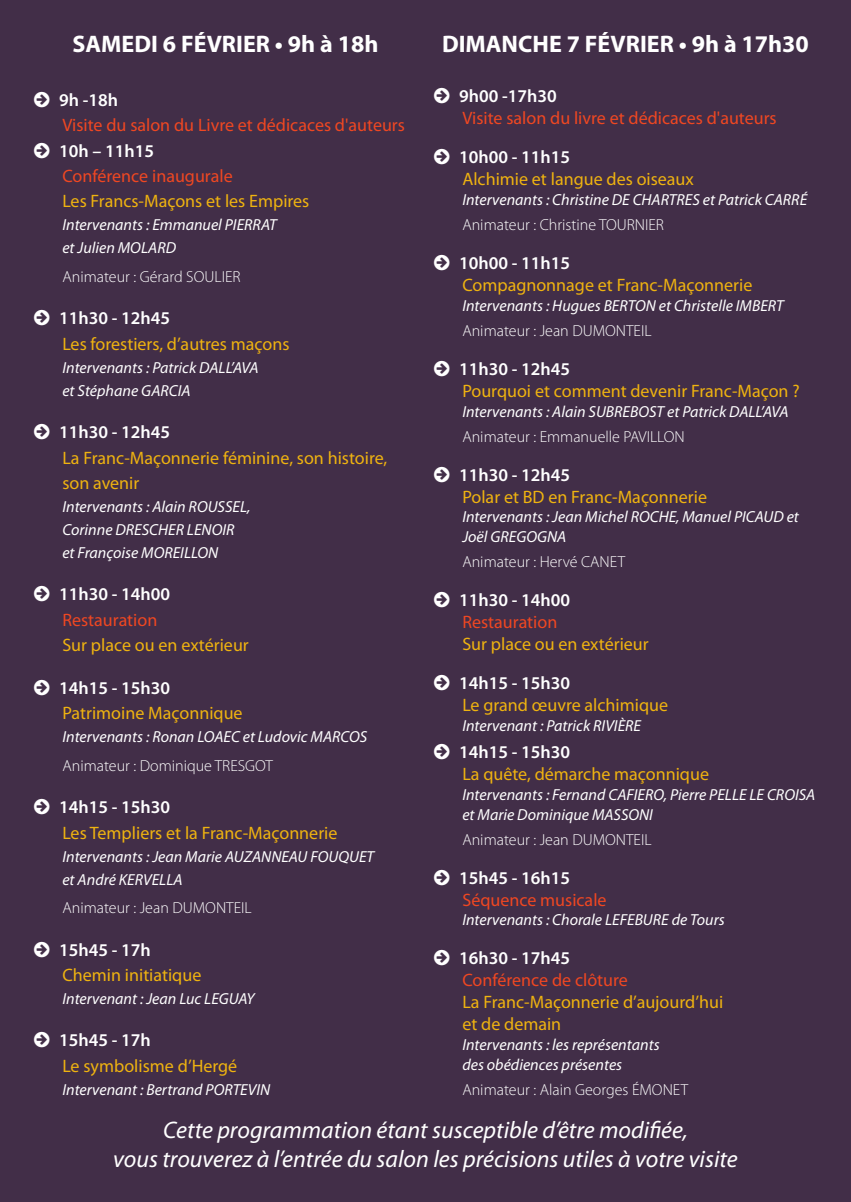
<style>
.page{position:relative;width:851px;height:1202px;background:#fff}
.page>*{position:absolute;margin:0;border:0;box-sizing:border-box;transform-origin:0 0}
.t1{font:italic 24px/28.8px "Myriad Pro";color:#fff;text-align:center}
.t2{font:700 24px "Myriad Pro";color:#fff}
.t3{font:18px/25.4px "Myriad Pro";color:#efb310}
.t4{font:600 18px "Myriad Pro";color:#fff}
.t5{font:18px "Myriad Pro";color:#ef4722}
.t6{font:italic 16px/23px "Myriad Pro";color:#fff}
.t7{font:300 16px "Myriad Pro";color:#fff}
</style>
<div class="page">
<div style="left:0;top:0;width:850px;height:1202px;background:#422e48"></div>
<h1 class="t2" style="left:73px;top:28px;width:307px">SAMEDI 6 FÉVRIER • 9h à 18h</h1>
<h1 class="t2" style="left:442px;top:28px;width:368px">DIMANCHE 7 FÉVRIER • 9h à 17h30</h1>
<p class="t4" style="left:459px;top:85px;width:99px">9h00 -17h30</p>
<p class="t5" style="left:462px;top:107px;width:316px">Visite salon du livre et dédicaces d'auteurs</p>
<p class="t4" style="left:459px;top:146px;width:112px">10h00 - 11h15</p>
<p class="t3" style="left:462px;top:166px;width:233px">Alchimie et langue des oiseaux</p>
<p class="t6" style="left:462px;top:188px;width:346px">Intervenants : Christine DE CHARTRES et Patrick CARRÉ</p>
<p class="t7" style="left:462px;top:215px;width:203px">Animateur : Christine TOURNIER</p>
<p class="t4" style="left:459px;top:252px;width:112px">10h00 - 11h15</p>
<p class="t3" style="left:462px;top:272px;width:291px">Compagnonnage et Franc-Maçonnerie</p>
<p class="t6" style="left:462px;top:294px;width:323px">Intervenants : Hugues BERTON et Christelle IMBERT</p>
<p class="t7" style="left:462px;top:321px;width:191px">Animateur : Jean DUMONTEIL</p>
<p class="t4" style="left:459px;top:357px;width:112px">11h30 - 12h45</p>
<p class="t3" style="left:462px;top:378px;width:339px">Pourquoi et comment devenir Franc-Maçon ?</p>
<p class="t6" style="left:462px;top:399px;width:327px">Intervenants : Alain SUBREBOST et Patrick DALL’AVA</p>
<p class="t7" style="left:462px;top:427px;width:224px">Animateur : Emmanuelle PAVILLON</p>
<p class="t4" style="left:459px;top:463px;width:112px">11h30 - 12h45</p>
<p class="t3" style="left:462px;top:484px;width:246px">Polar et BD en Franc-Maçonnerie</p>
<p class="t6" style="left:462px;top:507px;width:338px;line-height:19.6px">Intervenants : Jean Michel ROCHE, Manuel PICAUD et<br>Joël GREGOGNA</p>
<p class="t7" style="left:462px;top:552px;width:164px">Animateur : Hervé CANET</p>
<p class="t4" style="left:459px;top:589px;width:112px">11h30 - 14h00</p>
<p class="t5" style="left:462px;top:611px;width:96px">Restauration</p>
<p class="t3" style="left:462px;top:631px;width:188px">Sur place ou en extérieur</p>
<p class="t4" style="left:459px;top:672px;width:112px">14h15 - 15h30</p>
<p class="t3" style="left:462px;top:692px;width:207px">Le grand œuvre alchimique</p>
<p class="t6" style="left:462px;top:714px;width:180px">Intervenant : Patrick RIVIÈRE</p>
<p class="t4" style="left:459px;top:741px;width:112px">14h15 - 15h30</p>
<p class="t3" style="left:462px;top:761px;width:248px">La quête, démarche maçonnique</p>
<p class="t6" style="left:462px;top:785px;width:354px;line-height:19.6px">Intervenants : Fernand CAFIERO, Pierre PELLE LE CROISA et Marie Dominique MASSONI</p>
<p class="t7" style="left:462px;top:830px;width:191px">Animateur : Jean DUMONTEIL</p>
<p class="t4" style="left:459px;top:866px;width:112px">15h45 - 16h15</p>
<p class="t5" style="left:462px;top:889px;width:146px">Séquence musicale</p>
<p class="t6" style="left:462px;top:908px;width:264px">Intervenants : Chorale LEFEBURE de Tours</p>
<p class="t4" style="left:459px;top:947px;width:112px">16h30 - 17h45</p>
<p class="t5" style="left:462px;top:969px;width:167px">Conférence de clôture</p>
<p class="t3" style="left:462px;top:991px;width:262px;line-height:22px">La Franc-Maçonnerie d’aujourd’hui et de demain</p>
<p class="t6" style="left:462px;top:1034px;width:199px;line-height:19.6px">Intervenants : les représentants des obédiences présentes</p>
<p class="t7" style="left:462px;top:1080px;width:227px">Animateur : Alain Georges ÉMONET</p>
<h1 class="t1" style="left:113px;top:1115px;width:626px">Cette programmation étant susceptible d’être modifiée,<br>vous trouverez à l’entrée du salon les précisions utiles à votre visite</h1>
<p class="t4" style="left:59px;top:88px;width:60px">9h -18h</p>
<p class="t5" style="left:62px;top:114px;width:344px">Visite du salon du Livre et dédicaces d'auteurs</p>
<p class="t4" style="left:59px;top:139px;width:96px">10h – 11h15</p>
<p class="t5" style="left:62px;top:165px;width:172px">Conférence inaugurale</p>
<p class="t3" style="left:62px;top:188px;width:248px">Les Francs-Maçons et les Empires</p>
<p class="t6" style="left:62px;top:213px;width:216px">Intervenants : Emmanuel PIERRAT et Julien MOLARD</p>
<p class="t7" style="left:62px;top:267px;width:180px">Animateur : Gérard SOULIER</p>
<p class="t4" style="left:59px;top:307px;width:112px">11h30 - 12h45</p>
<p class="t3" style="left:62px;top:331px;width:229px">Les forestiers, d’autres maçons</p>
<p class="t6" style="left:62px;top:356px;width:198px">Intervenants : Patrick DALL’AVA et Stéphane GARCIA</p>
<p class="t4" style="left:59px;top:421px;width:112px">11h30 - 12h45</p>
<p class="t3" style="left:62px;top:445px;width:326px">La Franc-Maçonnerie féminine, son histoire, son avenir</p>
<p class="t6" style="left:62px;top:495px;width:189px">Intervenants : Alain ROUSSEL,<br>Corinne DRESCHER LENOIR et Françoise MOREILLON</p>
<p class="t4" style="left:59px;top:583px;width:112px">11h30 - 14h00</p>
<p class="t5" style="left:62px;top:609px;width:96px">Restauration</p>
<p class="t3" style="left:62px;top:632px;width:188px">Sur place ou en extérieur</p>
<p class="t4" style="left:59px;top:676px;width:112px">14h15 - 15h30</p>
<p class="t3" style="left:62px;top:700px;width:182px">Patrimoine Maçonnique</p>
<p class="t6" style="left:62px;top:725px;width:306px">Intervenants : Ronan LOAEC et Ludovic MARCOS</p>
<p class="t7" style="left:62px;top:756px;width:212px">Animateur : Dominique TRESGOT</p>
<p class="t4" style="left:59px;top:796px;width:112px">14h15 - 15h30</p>
<p class="t3" style="left:62px;top:819px;width:276px">Les Templiers et la Franc-Maçonnerie</p>
<p class="t6" style="left:62px;top:844px;width:313px">Intervenants : Jean Marie AUZANNEAU FOUQUET et André KERVELLA</p>
<p class="t7" style="left:62px;top:898px;width:191px">Animateur : Jean DUMONTEIL</p>
<p class="t4" style="left:59px;top:938px;width:93px">15h45 - 17h</p>
<p class="t3" style="left:62px;top:962px;width:140px">Chemin initiatique</p>
<p class="t6" style="left:62px;top:987px;width:194px">Intervenant : Jean Luc LEGUAY</p>
<p class="t4" style="left:59px;top:1029px;width:93px">15h45 - 17h</p>
<p class="t3" style="left:62px;top:1053px;width:176px">Le symbolisme d’Hergé</p>
<p class="t6" style="left:62px;top:1078px;width:209px">Intervenant : Bertrand PORTEVIN</p>
</div>
